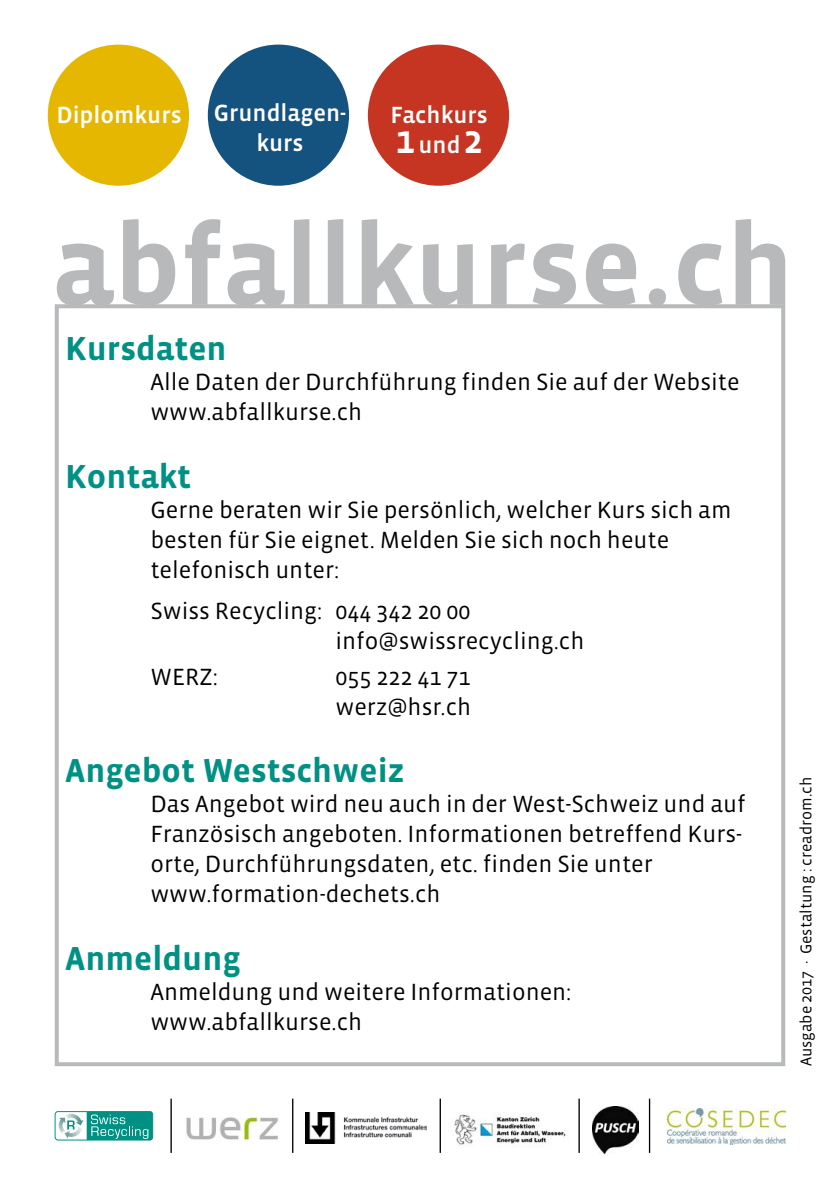
<style>
.page{position:relative;width:840px;height:1191px;background:#fff}
.page>*{position:absolute;margin:0;border:0;box-sizing:border-box;transform-origin:0 0}
.t1{font:700 34px "Vista Sans";color:#009184}
.t2{font:24px/30px "Vista Sans";color:#000}
.t3{font:500 24px/30px "Vista Sans";color:#fff;text-align:center}
.t4{font:16px "Vista Sans";color:#000}
.s1{font-size:39.6px}
</style>
<div class="page">
<div style="left:55px;top:304px;width:729px;height:762px;border:4px solid #b7b9ba"></div>
<svg style="left:57px;top:219px;width:727px;height:87px"></svg>
<div style="left:55px;top:1111px;width:98px;height:29px;border:1px solid #009184;border-radius:3px"></div>
<svg style="left:58px;top:1111px;width:95px;height:29px"></svg>
<hr style="left:170px;top:1098px;width:2px;height:54px;background:#000">
<hr style="left:292px;top:1098px;width:1px;height:54px;background:#000">
<hr style="left:439px;top:1098px;width:1px;height:54px;background:#000">
<hr style="left:578px;top:1098px;width:1px;height:54px;background:#000">
<hr style="left:648px;top:1098px;width:1px;height:54px;background:#000">
<img style="left:454px;top:1114px;width:112px;height:32px">
<img style="left:667px;top:1108px;width:118px;height:36px">
<img style="left:305px;top:1113px;width:121px;height:30px">
<img style="left:186px;top:1116px;width:92px;height:25px">
<img style="left:592px;top:1106px;width:46px;height:47px">
<div style="left:205px;top:42px;width:146px;height:146px;background:#14537f;border-radius:50%"></div>
<div style="left:203px;top:40px;width:150px;height:150px;border:4px solid #fff;border-radius:50%"></div>
<div style="left:46px;top:42px;width:145px;height:146px;background:#e6b700;border-radius:50%"></div>
<div style="left:43px;top:40px;width:150px;height:150px;border:4px solid #fff;border-radius:50%"></div>
<div style="left:365px;top:42px;width:146px;height:146px;background:#c53522;border-radius:50%"></div>
<div style="left:363px;top:40px;width:150px;height:150px;border:4px solid #fff;border-radius:50%"></div>
<p class="t3" style="left:213px;top:98px;width:134px">Grundlagen&shy;kurs</p>
<p class="t3" style="left:56px;top:100px;width:127px">Diplomkurs</p>
<p class="t3" style="left:390px;top:100px;width:99px;text-align:left">Fachkurs<br><span class="s1">1</span> und <span class="s1">2</span></p>
<h1 class="t1" style="left:65px;top:332px;width:163px">Kursdaten</h1>
<p class="t2" style="left:150px;top:368px;width:590px">Alle Daten der Durchführung finden Sie auf der Website www.abfallkurse.ch</p>
<h1 class="t1" style="left:65px;top:459px;width:127px">Kontakt</h1>
<p class="t2" style="left:150px;top:495px;width:582px">Gerne beraten wir Sie persönlich, welcher Kurs sich am besten für Sie eignet. Melden Sie sich noch heute telefonisch unter:</p>
<p class="t2" style="left:335px;top:596px;width:250px;text-indent:-185px">Swiss Recycling: 044 342 20 00 info@swissrecycling.ch</p>
<p class="t2" style="left:150px;top:662px;width:69px">WERZ:</p>
<p class="t2" style="left:335px;top:662px;width:137px">055 222 41 71 werz@hsr.ch</p>
<h1 class="t1" style="left:65px;top:753px;width:341px">Angebot Westschweiz</h1>
<p class="t2" style="left:150px;top:789px;width:596px">Das Angebot wird neu auch in der West-Schweiz und auf Französisch angeboten. Informationen betreffend Kurs&shy;orte, Durchführungsdaten, etc. finden Sie unter www.formation-dechets.ch</p>
<h1 class="t1" style="left:65px;top:941px;width:177px">Anmeldung</h1>
<p class="t2" style="left:150px;top:977px;width:422px">Anmeldung und weitere Informationen: www.abfallkurse.ch</p>
<p class="t4" style="left:797px;top:1066px;width:291px;rotate:-90deg">Ausgabe 2017 · Gestaltung : creadrom.ch</p>
</div>
